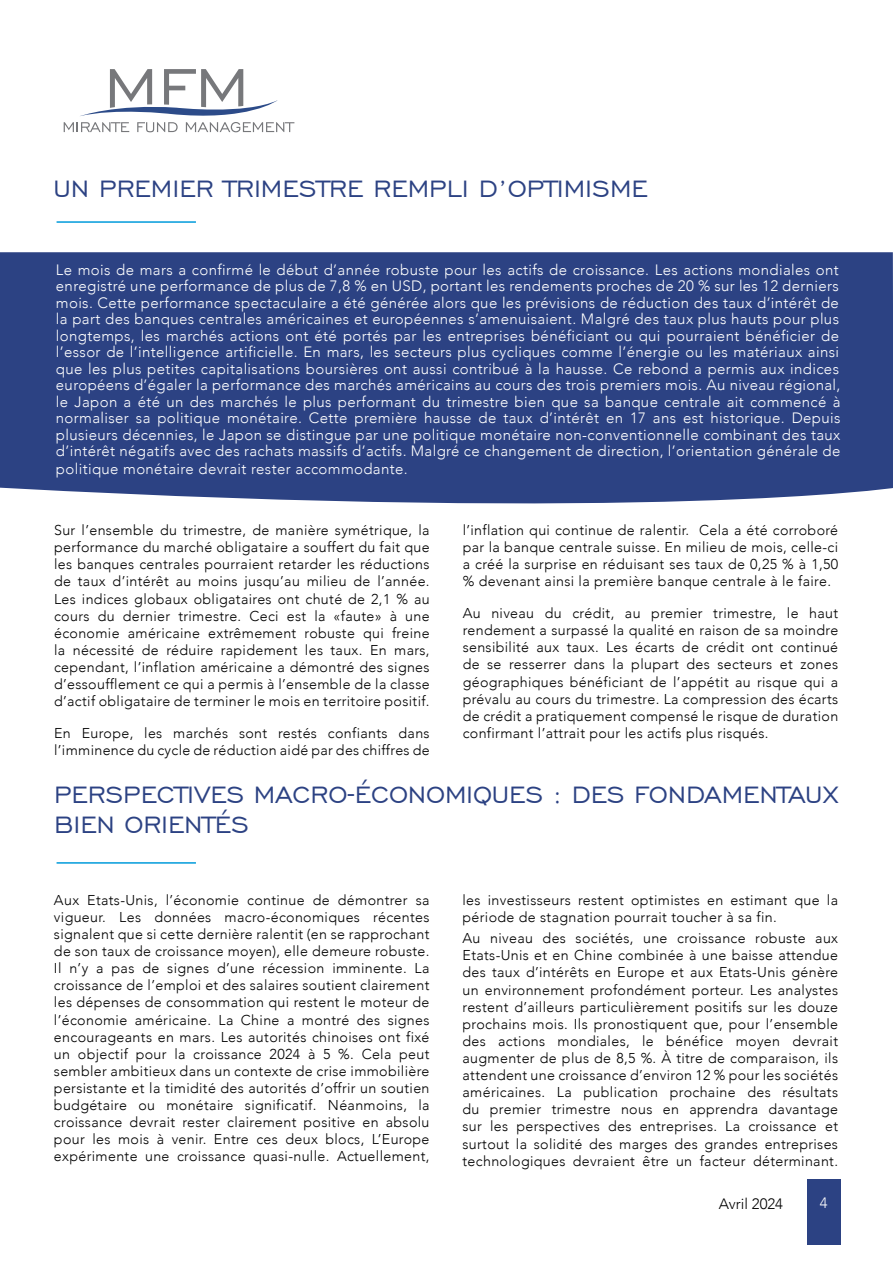
<style>
.page{position:relative;width:893px;height:1263px;background:#fff}
.page>*{position:absolute;margin:0;border:0;box-sizing:border-box;transform-origin:0 0}
.t1{font:30px/30px "Engravers Gothic BT";letter-spacing:-.005em;color:#2c4283}
.t2{font:300 15px/16.5px "Avenir";letter-spacing:.025em;color:#fff;text-align:justify}
.t3{font:300 15px "Avenir";color:#000}
.t4{font:300 14.25px/17.1px "Avenir";letter-spacing:.025em;color:#000;text-align:justify}
</style>
<div class="page">
<div style="left:807px;top:1179px;width:33px;height:66px;background:#2c4283"></div>
<div style="left:0;top:252px;width:893px;height:252px;background:#2c4283"></div>
<hr style="left:57px;top:221px;width:139px;height:2px;background:#009bdb">
<hr style="left:57px;top:862px;width:139px;height:2px;background:#009bdb">
<svg style="left:64px;top:69px;width:230px;height:63px"></svg>
<h1 class="t1" style="left:53px;top:173px;width:596px">UN PREMIER TRIMESTRE REMPLI D’OPTIMISME</h1>
<p class="t2" style="left:56px;top:261px;width:786px">Le mois de mars a confirmé le début d’année robuste pour les actifs de croissance. Les actions mondiales ont enregistré une performance de plus de 7,8 % en USD, portant les rendements proches de 20 % sur les 12 derniers mois. Cette performance spectaculaire a été générée alors que les prévisions de réduction des taux d’intérêt de la part des banques centrales américaines et européennes s’amenuisaient. Malgré des taux plus hauts pour plus longtemps, les marchés actions ont été portés par les entreprises bénéficiant ou qui pourraient bénéficier de l’essor de l’intelligence artificielle. En mars, les secteurs plus cycliques comme l’énergie ou les matériaux ainsi que les plus petites capitalisations boursières ont aussi contribué à la hausse. Ce rebond a permis aux indices européens d’égaler la performance des marchés américains au cours des trois premiers mois. Au niveau régional, le Japon a été un des marchés le plus performant du trimestre bien que sa banque centrale ait commencé à normaliser sa politique monétaire. Cette première hausse de taux d’intérêt en 17 ans est historique. Depuis plusieurs décennies, le Japon se distingue par une politique monétaire non-conventionnelle combinant des taux d’intérêt négatifs avec des rachats massifs d’actifs. Malgré ce changement de direction, l’orientation générale de politique monétaire devrait rester accommodante.</p>
<p class="t4" style="left:54px;top:522px;width:377px">Sur l’ensemble du trimestre, de manière symétrique, la performance du marché obligataire a souffert du fait que les banques centrales pourraient retarder les réductions de taux d’intérêt au moins jusqu’au milieu de l’année.<br>Les indices globaux obligataires ont chuté de 2,1 % au cours du dernier trimestre. Ceci est la «faute» à une économie américaine extrêmement robuste qui freine la nécessité de réduire rapidement les taux. En mars, cependant, l’inflation américaine a démontré des signes d’essoufflement ce qui a permis à l’ensemble de la classe d’actif obligataire de terminer le mois en territoire positif.</p>
<p class="t4" style="left:54px;top:724px;width:377px">En Europe, les marchés sont restés confiants dans l’imminence du cycle de réduction aidé par des chiffres de</p>
<p class="t4" style="left:463px;top:522px;width:377px">l’inflation qui continue de ralentir. Cela a été corroboré par la banque centrale suisse. En milieu de mois, celle-ci a créé la surprise en réduisant ses taux de 0,25 % à 1,50 % devenant ainsi la première banque centrale à le faire.</p>
<p class="t4" style="left:463px;top:605px;width:377px">Au niveau du crédit, au premier trimestre, le haut rendement a surpassé la qualité en raison de sa moindre sensibilité aux taux. Les écarts de crédit ont continué de se resserrer dans la plupart des secteurs et zones géographiques bénéficiant de l’appétit au risque qui a prévalu au cours du trimestre. La compression des écarts de crédit a pratiquement compensé le risque de duration confirmant l’attrait pour les actifs plus risqués.</p>
<h1 class="t1" style="left:54px;top:779px;width:786px">PERSPECTIVES MACRO-ÉCONOMIQUES : DES FONDAMENTAUX<br>BIEN ORIENTÉS</h1>
<p class="t4" style="left:54px;top:891px;width:377px">Aux Etats-Unis, l’économie continue de démontrer sa vigueur. Les données macro-économiques récentes signalent que si cette dernière ralentit (en se rapprochant de son taux de croissance moyen), elle demeure robuste.<br>Il n’y a pas de signes d’une récession imminente. La croissance de l’emploi et des salaires soutient clairement les dépenses de consommation qui restent le moteur de l’économie américaine. La Chine a montré des signes encourageants en mars. Les autorités chinoises ont fixé un objectif pour la croissance 2024 à 5 %. Cela peut sembler ambitieux dans un contexte de crise immobilière persistante et la timidité des autorités d’offrir un soutien budgétaire ou monétaire significatif. Néanmoins, la croissance devrait rester clairement positive en absolu pour les mois à venir. Entre ces deux blocs, L’Europe expérimente une croissance quasi-nulle. Actuellement,</p>
<p class="t4" style="left:463px;top:891px;width:377px">les investisseurs restent optimistes en estimant que la période de stagnation pourrait toucher à sa fin.</p>
<p class="t4" style="left:463px;top:930px;width:377px">Au niveau des sociétés, une croissance robuste aux Etats-Unis et en Chine combinée à une baisse attendue des taux d’intérêts en Europe et aux Etats-Unis génère un environnement profondément porteur. Les analystes restent d’ailleurs particulièrement positifs sur les douze prochains mois. Ils pronostiquent que, pour l’ensemble des actions mondiales, le bénéfice moyen devrait augmenter de plus de 8,5 %. À titre de comparaison, ils attendent une croissance d’environ 12 % pour les sociétés américaines. La publication prochaine des résultats du premier trimestre nous en apprendra davantage sur les perspectives des entreprises. La croissance et surtout la solidité des marges des grandes entreprises technologiques devraient être un facteur déterminant.</p>
<p class="t3" style="left:719px;top:1195px;width:66px">Avril 2024</p>
<p class="t2" style="left:820px;top:1194px;width:9px">4</p>
</div>
